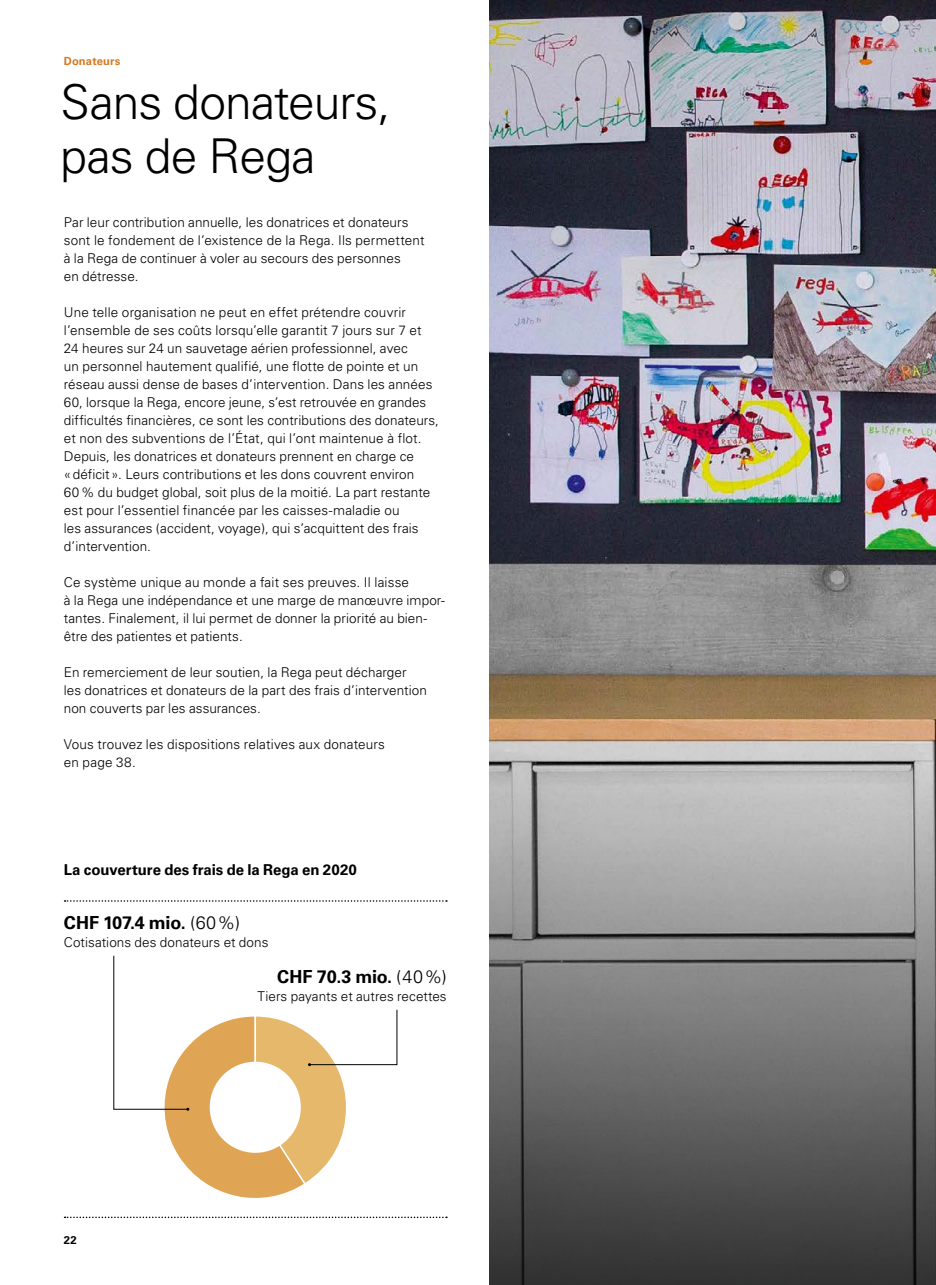
<style>
.page{position:relative;width:936px;height:1285px;background:#fff}
.page>*{position:absolute;margin:0;border:0;box-sizing:border-box;transform-origin:0 0}
.t1{font:300 48px/54px "Univers LT Std";letter-spacing:-.02em;color:#000}
.t2{font:700 18px "Univers LT Std";letter-spacing:-.01em;color:#000}
.t3{font:700 15px "Univers LT Std";color:#000}
.t4{font:300 13.5px/18px "Univers LT Std";letter-spacing:.005em;color:#000}
.t5{font:700 11.25px "Univers LT Std";letter-spacing:.01em;color:#d27b27}
.t6{font:700 11.25px "Univers LT Std";color:#000}
.s1{font-weight:300}
</style>
<div class="page">
<svg style="left:65px;top:900px;width:382px;height:1px"></svg>
<svg style="left:65px;top:955px;width:382px;height:262px"></svg>
<img style="left:489px;top:0;width:446px;height:665px">
<svg style="left:489px;top:665px;width:446px;height:619px;background:#807c78"></svg>
<h2 class="t5" style="left:64px;top:54px;width:58px">Donateurs</h2>
<h3 class="t1" style="left:61px;top:75px;width:332px">Sans donateurs, pas de Rega</h3>
<p class="t4" style="left:64px;top:213px;width:362px">Par leur contribution annuelle, les donatrices et donateurs sont le fondement de l’existence de la Rega. Ils permettent à la Rega de continuer à voler au secours des personnes<br>en détresse.</p>
<p class="t4" style="left:64px;top:303px;width:377px">Une telle organisation ne peut en effet prétendre couvrir l’ensemble de ses coûts lorsqu’elle garantit 7 jours sur 7 et 24 heures sur 24 un sauvetage aérien professionnel, avec<br>un personnel hautement qualifié, une flotte de pointe et un réseau aussi dense de bases d’intervention. Dans les années 60, lorsque la Rega, encore jeune, s’est retrouvée en grandes difficultés financières, ce sont les contributions des donateurs, et non des subventions de l’État, qui l’ont maintenue à flot.<br>Depuis, les donatrices et donateurs prennent en charge ce «déficit». Leurs contributions et les dons couvrent environ 60% du budget global, soit plus de la moitié. La part restante est pour l’essentiel financée par les caisses-maladie ou<br>les assurances (accident, voyage), qui s’acquittent des frais d’intervention.</p>
<p class="t4" style="left:64px;top:573px;width:383px">Ce système unique au monde a fait ses preuves. Il laisse<br>à la Rega une indépendance et une marge de manœuvre impor&shy;tantes. Finalement, il lui permet de donner la priorité au bien&shy;être des patientes et patients.</p>
<p class="t4" style="left:64px;top:663px;width:364px">En remerciement de leur soutien, la Rega peut décharger les donatrices et donateurs de la part des frais d’intervention non couverts par les assurances.</p>
<p class="t4" style="left:64px;top:735px;width:322px">Vous trouvez les dispositions relatives aux donateurs en page 38.</p>
<h4 class="t3" style="left:64px;top:861px;width:294px">La couverture des frais de la Rega en 2020</h4>
<p class="t2" style="left:64px;top:912px;width:178px">CHF 107.4 mio. <span class="s1">(60%)</span></p>
<p class="t4" style="left:64px;top:933px;width:206px">Cotisations des donateurs et dons</p>
<p class="t2" style="left:277px;top:966px;width:171px">CHF 70.3 mio. <span class="s1">(40%)</span></p>
<p class="t4" style="left:257px;top:987px;width:190px">Tiers payants et autres recettes</p>
<p class="t6" style="left:64px;top:1233px;width:14px">22</p>
</div>
